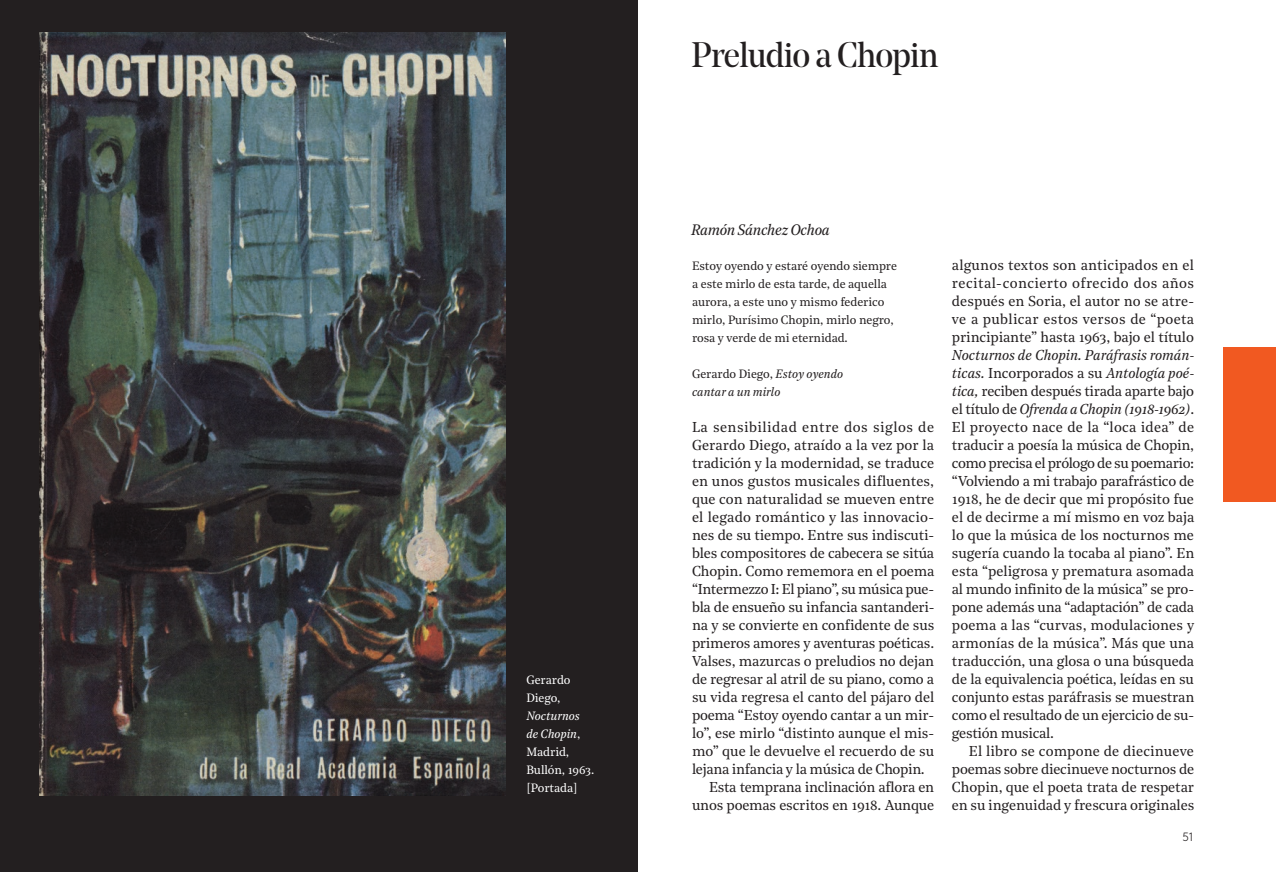
<style>
.page{position:relative;width:1276px;height:872px;background:#fff}
.page>*{position:absolute;margin:0;border:0;box-sizing:border-box;transform-origin:0 0}
.t1{font:35.25px "Noe Display";letter-spacing:-.03em;color:#231f20}
.t2{font:italic 15px "Noe Text";letter-spacing:-.025em;color:#231f20}
.t3{font:14.25px/18px "Noe Text";letter-spacing:-.01em;color:#231f20;text-align:justify}
.t4{font:14.25px "Noe Text";letter-spacing:.01em;color:#231f20}
.t5{font:14.25px "Noe Text";letter-spacing:.035em;color:#231f20}
.t6{font:12px/18px "Noe Text";letter-spacing:-.005em;color:#231f20}
.t7{font:12px/18px "Noe Text";letter-spacing:-.005em;color:#fff}
.t8{font:italic 12px/18px "Noe Text";letter-spacing:-.005em;color:#231f20}
.t9{font:300 12px "Brown Pro";color:#231f20}
.s1{font-style:italic}
.s2{font-style:normal}
</style>
<div class="page">
<div style="left:1222px;top:348px;width:54px;height:154px;background:#f15921"></div>
<div style="left:0;top:0;width:638px;height:872px;background:#231f20"></div>
<img style="left:39px;top:33px;width:466px;height:762px">
<p class="t7" style="left:526px;top:670px;width:46px">Gerardo<br>Diego,</p>
<p class="t7" style="left:526px;top:706px;width:70px"><span class="s1">Nocturnos de Chopin</span>,<br>Madrid,<br>Bullón, 1963. [Portada]</p>
<h1 class="t1" style="left:691px;top:33px;width:249px">Preludio a Chopin</h1>
<p class="t2" style="left:691px;top:219px;width:140px">Ramón Sánchez Ochoa</p>
<p class="t6" style="left:692px;top:256px;width:207px">Estoy oyendo y estaré oyendo siempre a este mirlo de esta tarde, de aquella aurora, a este uno y mismo federico mirlo, Purísimo Chopin, mirlo negro, rosa y verde de mi eternidad.</p>
<p class="t8" style="left:692px;top:364px;width:153px"><span class="s2">Gerardo Diego,</span> Estoy oyendo cantar a un mirlo</p>
<p class="t5" style="left:692px;top:416px;width:244px">La sensibilidad entre dos siglos de</p>
<p class="t3" style="left:692px;top:435px;width:244px">Gerardo Diego, atraído a la vez por la</p>
<p class="t3" style="left:692px;top:453px;width:244px">tradición y la modernidad, se traduce</p>
<p class="t3" style="left:692px;top:471px;width:244px">en unos gustos musicales difluentes,</p>
<p class="t3" style="left:692px;top:489px;width:244px">que con naturalidad se mueven entre</p>
<p class="t4" style="left:692px;top:506px;width:244px">el legado romántico y las innovacio-</p>
<p class="t3" style="left:692px;top:525px;width:244px">nes de su tiempo. Entre sus indiscuti-</p>
<p class="t3" style="left:692px;top:543px;width:244px">bles compositores de cabecera se sitúa</p>
<p class="t3" style="left:692px;top:561px;width:244px">Chopin. Como rememora en el poema</p>
<p class="t3" style="left:692px;top:579px;width:244px">“Intermezzo I: El piano”, su música pue-</p>
<p class="t3" style="left:692px;top:597px;width:244px">bla de ensueño su infancia santanderi-</p>
<p class="t3" style="left:692px;top:615px;width:244px">na y se convierte en confidente de sus</p>
<p class="t3" style="left:692px;top:633px;width:244px">primeros amores y aventuras poéticas.</p>
<p class="t3" style="left:692px;top:651px;width:244px">Valses, mazurcas o preludios no dejan</p>
<p class="t3" style="left:692px;top:669px;width:244px">de regresar al atril de su piano, como a</p>
<p class="t3" style="left:692px;top:687px;width:244px">su vida regresa el canto del pájaro del</p>
<p class="t3" style="left:692px;top:705px;width:243px">poema “Estoy oyendo cantar a un mir-</p>
<p class="t3" style="left:692px;top:723px;width:244px">lo”, ese mirlo “distinto aunque el mis-</p>
<p class="t3" style="left:692px;top:741px;width:244px">mo” que le devuelve el recuerdo de su</p>
<p class="t3" style="left:692px;top:759px;width:234px">lejana infancia y la música de Chopin.</p>
<p class="t3" style="left:709px;top:777px;width:227px">Esta temprana inclinación aflora en</p>
<p class="t3" style="left:692px;top:795px;width:244px">unos poemas escritos en 1918. Aunque</p>
<p class="t3" style="left:952px;top:255px;width:244px">algunos textos son anticipados en el recital-concierto ofrecido dos años después en Soria, el autor no se atre&shy;ve a publicar estos versos de “poeta principiante” hasta 1963, bajo el título</p>
<p class="t3" style="left:952px;top:345px;width:244px"><span class="s1">Nocturnos de Chopin. Paráfrasis román&shy;ticas.</span> Incorporados a su <span class="s1">Antología poé&shy;tica,</span> reciben después tirada aparte bajo el título de <span class="s1">Ofrenda a Chopin (1918-1962)</span>.<br>El proyecto nace de la “loca idea” de traducir a poesía la música de Chopin, como precisa el prólogo de su poemario: “Volviendo a mi trabajo parafrástico de 1918, he de decir que mi propósito fue el de decirme a mí mismo en voz baja lo que la música de los nocturnos me sugería cuando la tocaba al piano”. En esta “peligrosa y prematura asomada al mundo infinito de la música” se pro&shy;pone además una “adaptación” de cada poema a las “curvas, modulaciones y armonías de la música”. Más que una traducción, una glosa o una búsqueda de la equivalencia poética, leídas en su conjunto estas paráfrasis se muestran como el resultado de un ejercicio de su&shy;gestión musical.</p>
<p class="t3" style="left:952px;top:741px;width:244px;text-indent:17px">El libro se compone de diecinueve poemas sobre diecinueve nocturnos de Chopin, que el poeta trata de respetar en su ingenuidad y frescura originales</p>
<p class="t9" style="left:1182px;top:827px;width:12px">51</p>
</div>
